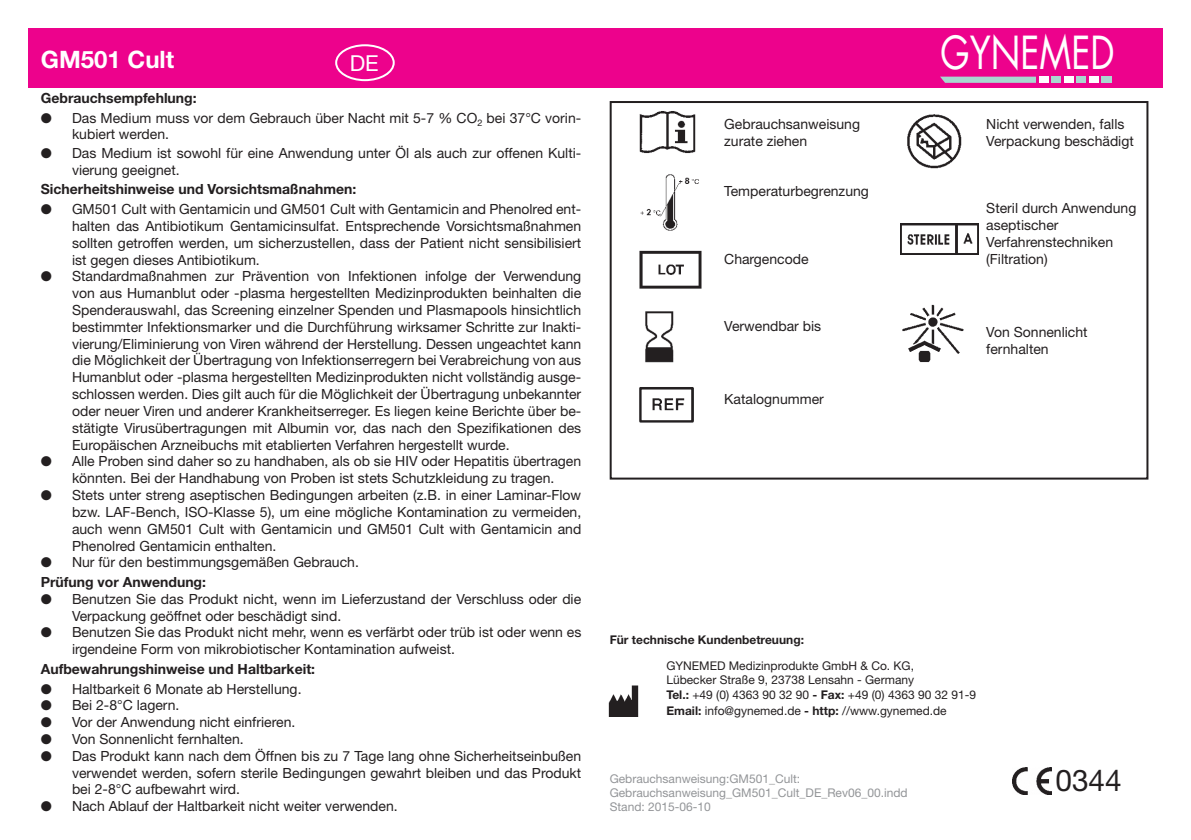
<style>
.page{position:relative;width:1191px;height:840px;background:#fff}
.page>*{position:absolute;margin:0;border:0;box-sizing:border-box;transform-origin:0 0}
.t1{font:44.4px "Futura LT";color:#fff;scale:.8 1}
.t2{font:29.8px "Helvetica Neue";color:#231f20}
.t3{font:700 24px "Helvetica Neue";color:#fff}
.t4{font:22px "Helvetica Neue";color:#fff}
.t5{font:14px/16.8px "Helvetica Neue";color:#231f20}
.t6{font:700 14px "Helvetica Neue";color:#231f20}
.t7{font:12px/14.4px "Helvetica Neue";color:#231f20}
.t8{font:12px/14.4px "Helvetica Neue";color:#939598}
.t9{font:700 12px "Helvetica Neue";color:#231f20}
.s1{font-weight:700}
</style>
<div class="page">
<img style="left:608px;top:685px;width:31px;height:32px">
<img style="left:907px;top:114px;width:55px;height:55px">
<img style="left:639px;top:250px;width:62px;height:39px">
<img style="left:639px;top:111px;width:57px;height:43px">
<img style="left:902px;top:304px;width:61px;height:59px">
<img style="left:900px;top:223px;width:79px;height:31px">
<img style="left:645px;top:311px;width:29px;height:52px">
<div style="left:609px;top:101px;width:539px;height:378px;border:2px solid #231f20"></div>
<img style="left:640px;top:174px;width:59px;height:57px">
<img style="left:639px;top:387px;width:54px;height:36px">
<img style="left:1013px;top:767px;width:38px;height:27px">
<div style="left:28px;top:28px;width:1134px;height:60px;background:#ed028c"></div>
<svg style="left:940px;top:77px;width:96px;height:6px"></svg>
<div style="left:1038px;top:77px;width:10px;height:6px;background:#fff"></div>
<div style="left:1051px;top:77px;width:9px;height:6px;background:#a9d8d0"></div>
<div style="left:1063px;top:77px;width:10px;height:6px;background:#fff"></div>
<div style="left:1076px;top:77px;width:9px;height:6px;background:#a9d8d0"></div>
<div style="left:1089px;top:77px;width:9px;height:6px;background:#fff"></div>
<div style="left:1101px;top:77px;width:10px;height:6px;background:#a9d8d0"></div>
<div style="left:335px;top:44px;width:60px;height:37px;border:2px solid #fff;border-radius:50%"></div>
<h3 class="t3" style="left:41px;top:44px;width:135px">GM501 Cult</h3>
<h3 class="t4" style="left:350px;top:50px;width:30px">DE</h3>
<p class="t6" style="left:41px;top:89px;width:157px">Gebrauchsempfehlung:</p>
<p class="t5" style="left:72px;top:109px;width:511px;text-indent:-31px">● Das Medium muss vor dem Gebrauch über Nacht mit 5-7 % CO<sub>2</sub> bei 37°C vorin&shy;kubiert werden.</p>
<p class="t5" style="left:72px;top:144px;width:511px;text-indent:-31px">● Das Medium ist sowohl für eine Anwendung unter Öl als auch zur offenen Kulti&shy;vierung geeignet.</p>
<p class="t6" style="left:41px;top:181px;width:317px">Sicherheitshinweise und Vorsichtsmaßnahmen:</p>
<p class="t5" style="left:72px;top:200px;width:511px;text-align:justify;text-indent:-31px">● GM501 Cult with Gentamicin und GM501 Cult with Gentamicin and Phenolred ent&shy;halten das Antibiotikum Gentamicinsulfat. Entsprechende Vorsichtsmaßnahmen sollten getroffen werden, um sicherzustellen, dass der Patient nicht sensibilisiert ist gegen dieses Antibiotikum.</p>
<p class="t5" style="left:72px;top:267px;width:511px;text-align:justify;text-indent:-31px">● Standardmaßnahmen zur Prävention von Infektionen infolge der Verwendung von aus Humanblut oder -plasma hergestellten Medizinprodukten beinhalten die Spenderauswahl, das Screening einzelner Spenden und Plasmapools hinsichtlich bestimmter Infektionsmarker und die Durchführung wirksamer Schritte zur Inakti&shy;vierung/Eliminierung von Viren während der Herstellung. Dessen ungeachtet kann die Möglichkeit der Übertragung von Infektionserregern bei Verabreichung von aus Humanblut oder -plasma hergestellten Medizinprodukten nicht vollständig ausge&shy;schlossen werden. Dies gilt auch für die Möglichkeit der Übertragung unbekannter oder neuer Viren und anderer Krankheitserreger. Es liegen keine Berichte über be&shy;stätigte Virusübertragungen mit Albumin vor, das nach den Spezifikationen des Europäischen Arzneibuchs mit etablierten Verfahren hergestellt wurde.</p>
<p class="t5" style="left:41px;top:452px;width:542px;text-align:center">● Alle Proben sind daher so zu handhaben, als ob sie HIV oder Hepatitis übertragen könnten. Bei der Handhabung von Proben ist stets Schutzkleidung zu tragen.</p>
<p class="t5" style="left:72px;top:486px;width:511px;text-align:justify;text-indent:-31px">● Stets unter streng aseptischen Bedingungen arbeiten (z.B. in einer Laminar-Flow bzw. LAF-Bench, ISO-Klasse 5), um eine mögliche Kontamination zu vermeiden, auch wenn GM501 Cult with Gentamicin und GM501 Cult with Gentamicin and Phenolred Gentamicin enthalten.</p>
<p class="t5" style="left:41px;top:552px;width:320px;line-height:19.6px">● Nur für den bestimmungsgemäßen Gebrauch.<br><span class="s1">Prüfung vor Anwendung:</span></p>
<p class="t5" style="left:72px;top:590px;width:511px;text-indent:-31px">● Benutzen Sie das Produkt nicht, wenn im Lieferzustand der Verschluss oder die<br>Verpackung geöffnet oder beschädigt sind.</p>
<p class="t5" style="left:72px;top:623px;width:511px;text-indent:-31px">● Benutzen Sie das Produkt nicht mehr, wenn es verfärbt oder trüb ist oder wenn es irgendeine Form von mikrobiotischer Kontamination aufweist.</p>
<p class="t6" style="left:41px;top:659px;width:276px">Aufbewahrungshinweise und Haltbarkeit:</p>
<p class="t5" style="left:41px;top:679px;width:262px">● Haltbarkeit 6 Monate ab Herstellung.</p>
<p class="t5" style="left:41px;top:696px;width:140px">● Bei 2-8°C lagern.</p>
<p class="t5" style="left:41px;top:713px;width:256px">● Vor der Anwendung nicht einfrieren.</p>
<p class="t5" style="left:41px;top:730px;width:204px">● Von Sonnenlicht fernhalten.</p>
<p class="t5" style="left:72px;top:746px;width:511px;text-align:justify;text-indent:-31px">● Das Produkt kann nach dem Öffnen bis zu 7 Tage lang ohne Sicherheitseinbußen verwendet werden, sofern sterile Bedingungen gewahrt bleiben und das Produkt bei 2-8°C aufbewahrt wird.</p>
<p class="t5" style="left:41px;top:797px;width:358px">● Nach Ablauf der Haltbarkeit nicht weiter verwenden.</p>
<p class="t5" style="left:724px;top:115px;width:137px">Gebrauchsanweisung zurate ziehen</p>
<p class="t5" style="left:724px;top:183px;width:146px">Temperaturbegrenzung</p>
<p class="t5" style="left:724px;top:250px;width:86px">Chargencode</p>
<p class="t5" style="left:724px;top:317px;width:98px">Verwendbar bis</p>
<p class="t5" style="left:724px;top:390px;width:101px">Katalognummer</p>
<h1 class="t1" style="left:940px;top:25px;width:219px">GYNEMED</h1>
<p class="t5" style="left:986px;top:115px;width:149px">Nicht verwenden, falls<br>Verpackung beschädigt</p>
<p class="t5" style="left:986px;top:199px;width:152px">Steril durch Anwendung aseptischer<br>Verfahrenstechniken (Filtration)</p>
<p class="t5" style="left:986px;top:323px;width:103px">Von Sonnenlicht fernhalten</p>
<p class="t9" style="left:609px;top:632px;width:196px">Für technische Kundenbetreuung:</p>
<p class="t7" style="left:666px;top:657px;width:311px">GYNEMED Medizinprodukte GmbH &amp; Co. KG,<br>Lübecker Straße 9, 23738 Lensahn - Germany<br><span class="s1">Tel.:</span> +49 (0) 4363 90 32 90 <span class="s1">- Fax:</span> +49 (0) 4363 90 32 91-9</p>
<p class="t7" style="left:666px;top:703px;width:282px"><span class="s1">Email:</span> info@gynemed.de <span class="s1">- http:</span> //www.gynemed.de</p>
<p class="t8" style="left:609px;top:770px;width:299px">Gebrauchsanweisung:GM501_Cult:<br>Gebrauchsanweisung_GM501_Cult_DE_Rev06_00.indd<br>Stand: 2015-06-10</p>
<h2 class="t2" style="left:1055px;top:762px;width:68px">0344</h2>
</div>
